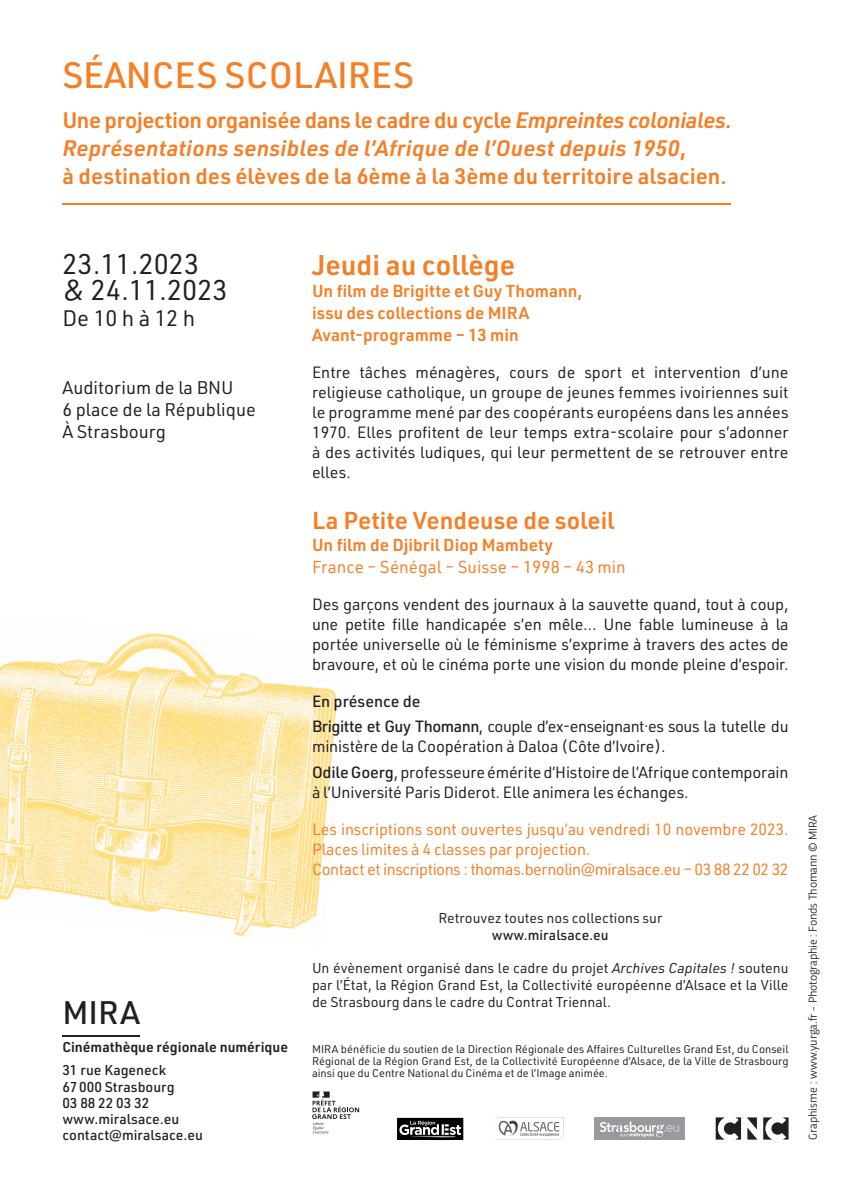
<style>
.page{position:relative;width:851px;height:1202px;background:#fff}
.page>*{position:absolute;margin:0;border:0;box-sizing:border-box;transform-origin:0 0}
.t1{font:500 36px "URWDIN";color:#f47f26}
.t2{font:500 32px "URWDIN";color:#231f20}
.t3{font:28px/26.4px "URWDIN";color:#231f20}
.t4{font:600 28px "URWDIN";color:#f47f26}
.t5{font:600 24px "URWDIN";color:#f47f26}
.t6{font:600 22px/28px "URWDIN";color:#f47f26}
.t7{font:22px "URWDIN";color:#231f20}
.t8{font:18px/22px "URWDIN";color:#231f20}
.t9{font:600 17px/22px "URWDIN";color:#f47f26}
.t10{font:17px "URWDIN";color:#f47f26}
.t11{font:16px/20px "URWDIN";letter-spacing:-.01em;color:#231f20;text-align:justify}
.t12{font:16px/20px "URWDIN";letter-spacing:-.01em;color:#f47f26}
.t13{font:16px/25.6px "URWDIN";letter-spacing:-.03em;color:#231f20}
.t14{font:14px/16.8px "URWDIN";color:#231f20;text-align:justify}
.t15{font:500 14px/16.2px "URWDIN";color:#231f20}
.t16{font:600 14px "URWDIN";color:#231f20}
.t17{font:12px "Trasandina";letter-spacing:-.015em;color:#231f20}
.t18{font:11px/12px "URWDIN";color:#231f20;text-align:justify}
.s1{font-style:italic}
.s2{font-weight:500}
</style>
<div class="page">
<img style="left:0;top:633px;width:205px;height:42px">
<img style="left:205px;top:660px;width:131px;height:34px">
<img style="left:0;top:675px;width:205px;height:60px">
<img style="left:199px;top:694px;width:139px;height:60px">
<img style="left:0;top:735px;width:200px;height:60px">
<img style="left:194px;top:754px;width:138px;height:59px">
<img style="left:0;top:795px;width:194px;height:60px">
<img style="left:188px;top:813px;width:139px;height:60px">
<img style="left:0;top:855px;width:188px;height:58px">
<img style="left:182px;top:873px;width:139px;height:64px">
<hr style="left:62px;top:1035px;width:78px;height:2px;background:#231f20">
<hr style="left:62px;top:203px;width:669px;height:2px;background:#f47f26">
<svg style="left:715px;top:1117px;width:73px;height:23px"></svg>
<img style="left:594px;top:1117px;width:90px;height:23px">
<img style="left:495px;top:1117px;width:68px;height:22px">
<svg style="left:312px;top:1091px;width:47px;height:42px"></svg>
<svg style="left:397px;top:1118px;width:66px;height:22px"></svg>
<h1 class="t1" style="left:62px;top:51px;width:353px">SÉANCES SCOLAIRES</h1>
<h3 class="t6" style="left:62px;top:105px;width:671px">Une projection organisée dans le cadre du cycle <span class="s1">Empreintes coloniales.<br>Représentations sensibles de l’Afrique de l’Ouest depuis 1950</span>,<br>à destination des élèves de la 6ème à la 3ème du territoire alsacien.</h3>
<h3 class="t3" style="left:62px;top:250px;width:167px">23.11.2023 &amp; 24.11.2023</h3>
<h3 class="t7" style="left:62px;top:304px;width:134px">De 10 h à 12 h</h3>
<p class="t8" style="left:62px;top:376px;width:195px">Auditorium de la BNU<br>6 place de la République<br>À Strasbourg</p>
<h2 class="t2" style="left:62px;top:991px;width:75px">MIRA</h2>
<p class="t16" style="left:62px;top:1038px;width:227px">Cinémathèque régionale numérique</p>
<p class="t15" style="left:62px;top:1061px;width:142px">31 rue Kageneck<br>67 000 Strasbourg<br>03 88 22 03 32 www.miralsace.eu contact@miralsace.eu</p>
<h3 class="t4" style="left:312px;top:246px;width:204px">Jeudi au collège</h3>
<p class="t9" style="left:312px;top:279px;width:272px">Un film de Brigitte et Guy Thomann, issu des collections de MIRA<br>Avant-programme – 13 min</p>
<p class="t11" style="left:312px;top:362px;width:478px">Entre tâches ménagères, cours de sport et intervention d’une religieuse catholique, un groupe de jeunes femmes ivoiriennes suit le programme mené par des coopérants européens dans les années 1970. Elles profitent de leur temps extra-scolaire pour s’adonner à des activités ludiques, qui leur permettent de se retrouver entre elles.</p>
<h3 class="t5" style="left:312px;top:504px;width:304px">La Petite Vendeuse de soleil</h3>
<p class="t9" style="left:312px;top:533px;width:242px">Un film de Djibril Diop Mambety</p>
<p class="t10" style="left:312px;top:555px;width:315px">France – Sénégal – Suisse – 1998 – 43 min</p>
<p class="t11" style="left:312px;top:593px;width:478px">Des garçons vendent des journaux à la sauvette quand, tout à coup, une petite fille handicapée s’en mêle… Une fable lumineuse à la portée universelle où le féminisme s’exprime à travers des actes de bravoure, et où le cinéma porte une vision du monde pleine d’espoir.</p>
<p class="t13" style="left:312px;top:688px;width:478px"><span class="s2">En présence de<br>Brigitte et Guy Thomann</span>, couple d’ex-enseignant·es sous la tutelle du</p>
<p class="t11" style="left:312px;top:733px;width:478px;line-height:25.6px">ministère de la Coopération à Daloa (Côte d’Ivoire).<br><span class="s2">Odile Goerg</span>, professeure émérite d’Histoire de l’Afrique contemporain</p>
<p class="t11" style="left:312px;top:782px;width:378px">à l’Université Paris Diderot. Elle animera les échanges.</p>
<p class="t12" style="left:312px;top:819px;width:478px">Les inscriptions sont ouvertes jusqu’au vendredi 10 novembre 2023.<br>Places limites à 4 classes par projection.<br>Contact et inscriptions : thomas.bernolin@miralsace.eu – 03 88 22 02 32</p>
<p class="t14" style="left:438px;top:909px;width:225px">Retrouvez toutes nos collections sur</p>
<p class="t15" style="left:491px;top:926px;width:118px">www.miralsace.eu</p>
<p class="t14" style="left:312px;top:960px;width:478px">Un évènement organisé dans le cadre du projet <span class="s1">Archives Capitales !</span> soutenu par l’État, la Région Grand Est, la Collectivité européenne d’Alsace et la Ville de Strasbourg dans le cadre du Contrat Triennal.</p>
<p class="t18" style="left:312px;top:1042px;width:478px">MIRA bénéficie du soutien de la Direction Régionale des Affaires Culturelles Grand Est, du Conseil Régional de la Région Grand Est, de la Collectivité Européenne d’Alsace, de la Ville de Strasbourg ainsi que du Centre National du Cinéma et de l’Image animée.</p>
<p class="t17" style="left:803px;top:1140px;width:327px;rotate:-90deg">Graphisme : www.yurga.fr - Photographie : Fonds Thomann © MIRA</p>
</div>
